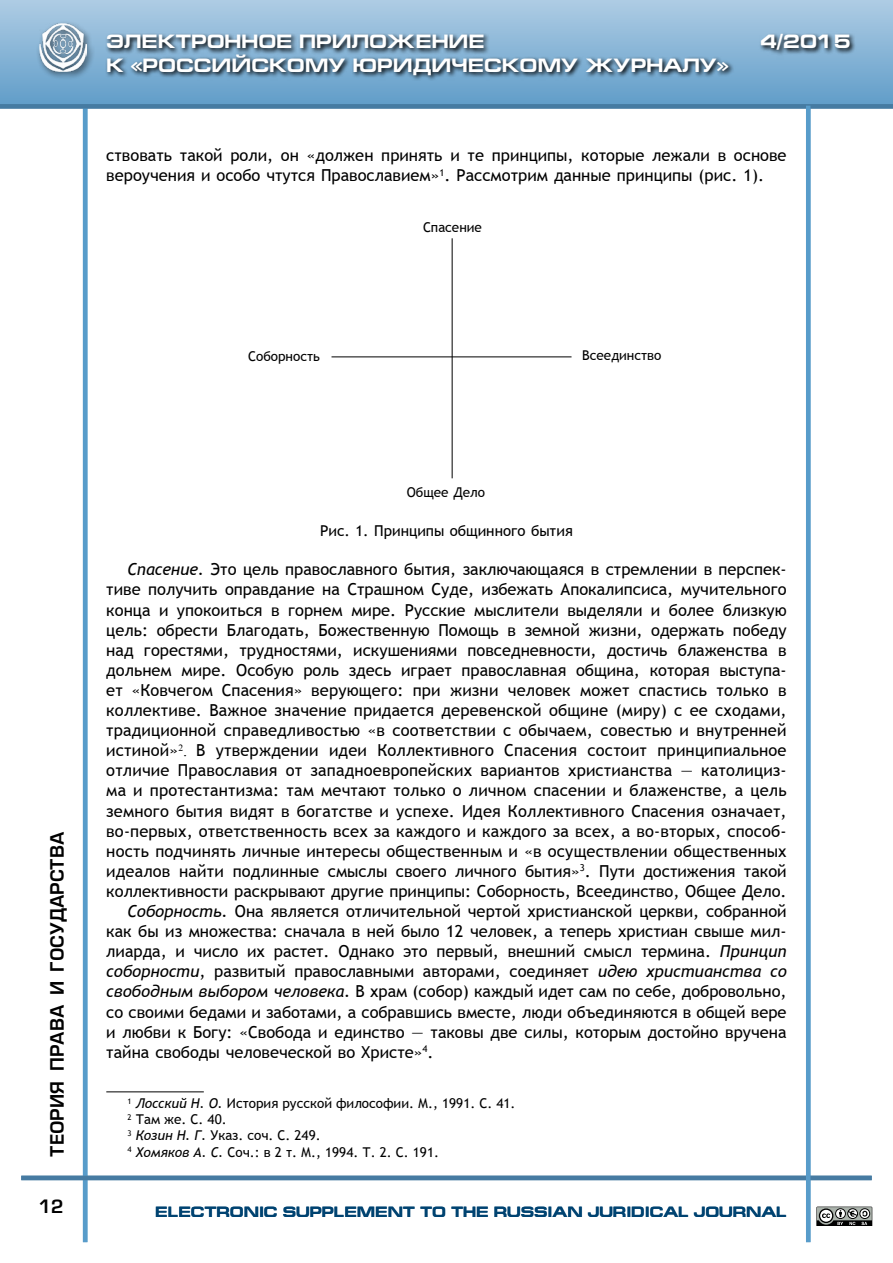
<style>
.page{position:relative;width:893px;height:1263px;background:#fff}
.page>*{position:absolute;margin:0;border:0;box-sizing:border-box;transform-origin:0 0}
.t1{font:700 19.5px "Europe Ext";color:#fff}
.t2{font:18px "Europe Demi Normal";color:#000}
.t3{font:16.5px/20.1px "Trebuchet MS";color:#000}
.t4{font:700 15px "Europe Ext";color:#004371}
.t5{font:15px "Trebuchet MS";color:#000}
.t6{font:13.5px/16.2px "Trebuchet MS";color:#000}
.s1{font-style:italic}
.s2{font-family:"Times New Roman"}
</style>
<div class="page">
<svg style="left:816px;top:1206px;width:57px;height:20px"></svg>
<div style="left:0;top:0;width:893px;height:106px;background:linear-gradient(to bottom,#aecce4,#619dc9)"></div>
<hr style="left:83px;top:106px;width:4px;height:1136px;background:#589cca">
<hr style="left:21px;top:1176px;width:851px;height:4px;background:#467ba2">
<div style="left:0;top:104px;width:893px;height:5px;background:#467ba2"></div>
<div style="left:35px;top:20px;width:60px;height:60px;background:#000;opacity:.63"></div>
<svg style="left:105px;top:31px;width:751px;height:50px;background:#6b90ac"></svg>
<hr style="left:806px;top:106px;width:4px;height:1136px;background:#589cca">
<hr style="left:106px;top:1091px;width:98px;height:1px;background:#000">
<hr style="left:331px;top:356px;width:240px;height:1px;background:#000">
<hr style="left:452px;top:238px;width:1px;height:240px;background:#000">
<p class="t1" style="left:106px;top:31px;width:380px">ЭЛЕКТРОННОЕ ПРИЛОЖЕНИЕ</p>
<p class="t1" style="left:760px;top:31px;width:92px">4/2015</p>
<p class="t1" style="left:106px;top:54px;width:624px">К «РОССИЙСКОМУ ЮРИДИЧЕСКОМУ ЖУРНАЛУ»</p>
<p class="t3" style="left:106px;top:145px;width:682px">ствовать такой роли, он «должен принять и те принципы, которые лежали в основе вероучения и особо чтутся Православием»<sup>1</sup>. Рассмотрим данные принципы (рис. 1).</p>
<p class="t6" style="left:423px;top:219px;width:60px">Спасение</p>
<p class="t6" style="left:248px;top:348px;width:73px">Соборность</p>
<p class="t6" style="left:582px;top:347px;width:81px">Всеединство</p>
<p class="t2" style="left:47px;top:1157px;width:326px;rotate:-90deg">ТЕОРИЯ ПРАВА И ГОСУДАРСТВА</p>
<p class="t6" style="left:407px;top:484px;width:80px">Общее Дело</p>
<p class="t5" style="left:320px;top:522px;width:254px">Рис. 1. Принципы общинного бытия</p>
<p class="t3" style="left:128px;top:560px;width:661px"><span class="s1">Спасение.</span> Это цель православного бытия, заключающаяся в стремлении в перспек-</p>
<p class="t3" style="left:106px;top:580px;width:682px">тиве получить оправдание на Страшном Суде, избежать Апокалипсиса, мучительного</p>
<p class="t3" style="left:106px;top:600px;width:682px">конца и упокоиться в горнем мире. Русские мыслители выделяли и более близкую</p>
<p class="t3" style="left:106px;top:620px;width:682px">цель: обрести Благодать, Божественную Помощь в земной жизни, одержать победу</p>
<p class="t3" style="left:106px;top:640px;width:682px">над горестями, трудностями, искушениями повседневности, достичь блаженства в</p>
<p class="t3" style="left:106px;top:660px;width:682px">дольнем мире. Особую роль здесь играет православная община, которая выступа-</p>
<p class="t3" style="left:106px;top:680px;width:682px">ет «Ковчегом Спасения» верующего: при жизни человек может спастись только в</p>
<p class="t3" style="left:106px;top:700px;width:682px">коллективе. Важное значение придается деревенской общине (миру) с ее сходами,</p>
<p class="t3" style="left:106px;top:720px;width:682px">традиционной справедливостью «в соответствии с обычаем, совестью и внутренней</p>
<p class="t3" style="left:106px;top:741px;width:682px">истиной»<sup>2</sup><span class="s2">.</span> В утверждении идеи Коллективного Спасения состоит принципиальное</p>
<p class="t3" style="left:106px;top:761px;width:682px">отличие Православия от западноевропейских вариантов христианства ― католициз-</p>
<p class="t3" style="left:106px;top:781px;width:682px">ма и протестантизма: там мечтают только о личном спасении и блаженстве, а цель</p>
<p class="t3" style="left:106px;top:801px;width:682px">земного бытия видят в богатстве и успехе. Идея Коллективного Спасения означает,</p>
<p class="t3" style="left:106px;top:821px;width:682px">во-первых, ответственность всех за каждого и каждого за всех, а во-вторых, способ-</p>
<p class="t3" style="left:106px;top:841px;width:682px">ность подчинять личные интересы общественным и «в осуществлении общественных</p>
<p class="t3" style="left:106px;top:861px;width:682px">идеалов найти подлинные смыслы своего личного бытия»<sup>3</sup>. Пути достижения такой</p>
<p class="t3" style="left:106px;top:881px;width:682px">коллективности раскрывают другие принципы: Соборность, Всеединство, Общее Дело.</p>
<p class="t3" style="left:128px;top:901px;width:661px"><span class="s1">Соборность.</span> Она является отличительной чертой христианской церкви, собранной</p>
<p class="t3" style="left:106px;top:921px;width:682px">как бы из множества: сначала в ней было 12 человек, а теперь христиан свыше мил-</p>
<p class="t3" style="left:106px;top:942px;width:682px">лиарда, и число их растет. Однако это первый, внешний смысл термина. <span class="s1">Принцип</span></p>
<p class="t3" style="left:106px;top:962px;width:682px"><span class="s1">соборности</span>, развитый православными авторами, соединяет <span class="s1">идею христианства со</span></p>
<p class="t3" style="left:106px;top:982px;width:682px"><span class="s1">свободным выбором человека.</span> В храм (собор) каждый идет сам по себе, добровольно,</p>
<p class="t3" style="left:106px;top:1002px;width:682px">со своими бедами и заботами, а собравшись вместе, люди объединяются в общей вере</p>
<p class="t3" style="left:106px;top:1022px;width:682px">и любви к Богу: «Свобода и единство ― таковы две силы, которым достойно вручена</p>
<p class="t3" style="left:106px;top:1042px;width:329px">тайна свободы человеческой во Христе»<sup>4</sup>.</p>
<p class="t6" style="left:128px;top:1095px;width:389px"><sup>1</sup> <span class="s1">Лосский Н. О.</span> История русской философии. М., 1991. С. 41.<br><sup>2</sup> Там же. С. 40.<br><sup>3</sup> <span class="s1">Козин Н. Г.</span> Указ. соч. С. 249.<br><sup>4</sup> <span class="s1">Хомяков А. С.</span> Соч.: в 2 т. М., 1994. Т. 2. С. 191.</p>
<p class="t2" style="left:38px;top:1196px;width:27px">12</p>
<p class="t4" style="left:155px;top:1204px;width:633px">ELECTRONIC SUPPLEMENT TO THE RUSSIAN JURIDICAL JOURNAL</p>
</div>
